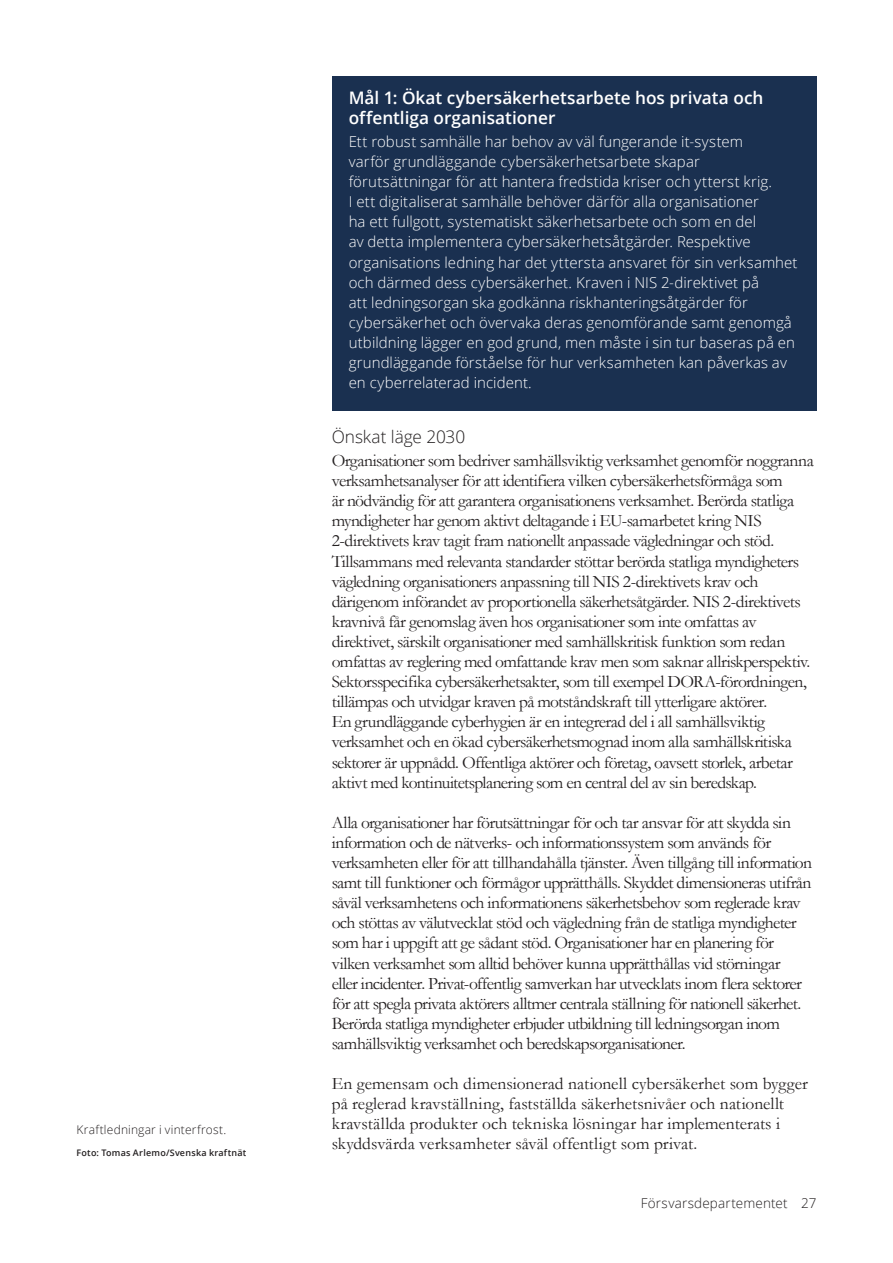
<style>
.page{position:relative;width:893px;height:1263px;background:#fff}
.page>*{position:absolute;margin:0;border:0;box-sizing:border-box;transform-origin:0 0}
.Brödtext_vänsterjusterad_P{font:17.55px/20.1px "Garamond";letter-spacing:-.035em;color:#231f20}
.Brödtext_vänsterjusterad_P-2{font:17.55px/20.1px "Garamond";letter-spacing:.005em;color:#231f20}
.Mellanrubrik_H4{font:600 17.25px/20.1px "Open Sans";color:#fff}
.Mellanrubrik_H5{font:300 17.25px "Open Sans";letter-spacing:-.005em;color:#231f20}
.Brödtext_vänsterjusterad_P-3{font:300 15px/20.1px "Open Sans";letter-spacing:.005em;color:#fff}
.t1{font:300 13.5px "Open Sans";letter-spacing:.01em;color:#231f20}
.Bildtext{font:300 12px "Open Sans";letter-spacing:.015em;color:#231f20}
.Fotobyline{font:600 9px "Open Sans";letter-spacing:.025em;color:#231f20}
</style>
<div class="page">
<div style="left:332px;top:77px;width:484px;height:334px;background:#1a3050"></div>
<p class="Bildtext" style="left:77px;top:1121px;width:151px">Kraftledningar i vinterfrost.</p>
<p class="Fotobyline" style="left:77px;top:1146px;width:171px">Foto: Tomas Arlemo/Svenska kraftnät</p>
<h4 class="Mellanrubrik_H4" style="left:349px;top:87px;width:416px">Mål 1: Ökat cybersäkerhetsarbete hos privata och offentliga organisationer</h4>
<p class="Brödtext_vänsterjusterad_P-3" style="left:349px;top:131px;width:450px">Ett robust samhälle har behov av väl fungerande it-system<br>varför grundläggande cybersäkerhetsarbete skapar förutsättningar för att hantera fredstida kriser och ytterst krig.<br>I ett digitaliserat samhälle behöver därför alla organisationer<br>ha ett fullgott, systematiskt säkerhetsarbete och som en del<br>av detta implementera cybersäkerhetsåtgärder. Respektive organisations ledning har det yttersta ansvaret för sin verksamhet och därmed dess cybersäkerhet. Kraven i NIS 2-direktivet på<br>att ledningsorgan ska godkänna riskhanteringsåtgärder för cybersäkerhet och övervaka deras genomförande samt genomgå utbildning lägger en god grund, men måste i sin tur baseras på en grundläggande förståelse för hur verksamheten kan påverkas av en cyberrelaterad incident.</p>
<h5 class="Mellanrubrik_H5" style="left:332px;top:425px;width:135px">Önskat läge 2030</h5>
<p class="Brödtext_vänsterjusterad_P" style="left:332px;top:450px;width:484px">Organisationer som bedriver samhällsviktig verksamhet genomför noggranna verksamhetsanalyser för att identifiera vilken cybersäkerhetsförmåga som<br>är nödvändig för att garantera organisationens verksamhet. Berörda statliga myndigheter har genom aktivt deltagande i EU-samarbetet kring NIS 2-direktivets krav tagit fram nationellt anpassade vägledningar och stöd.<br>Tillsammans med relevanta standarder stöttar berörda statliga myndigheters vägledning organisationers anpassning till NIS 2-direktivets krav och därigenom införandet av proportionella säkerhetsåtgärder. NIS 2-direktivets kravnivå får genomslag även hos organisationer som inte omfattas av direktivet, särskilt organisationer med samhällskritisk funktion som redan omfattas av reglering med omfattande krav men som saknar allriskperspektiv.<br>Sektorsspecifika cybersäkerhetsakter, som till exempel DORA-förordningen, tillämpas och utvidgar kraven på motståndskraft till ytterligare aktörer.<br>En grundläggande cyberhygien är en integrerad del i all samhällsviktig verksamhet och en ökad cybersäkerhetsmognad inom alla samhällskritiska sektorer är uppnådd. Offentliga aktörer och företag, oavsett storlek, arbetar aktivt med kontinuitetsplanering som en central del av sin beredskap.</p>
<p class="Brödtext_vänsterjusterad_P" style="left:332px;top:812px;width:482px">Alla organisationer har förutsättningar för och tar ansvar för att skydda sin information och de nätverks- och informationssystem som används för verksamheten eller för att tillhandahålla tjänster. Även tillgång till information samt till funktioner och förmågor upprätthålls. Skyddet dimensioneras utifrån såväl verksamhetens och informationens säkerhetsbehov som reglerade krav och stöttas av välutvecklat stöd och vägledning från de statliga myndigheter som har i uppgift att ge sådant stöd. Organisationer har en planering för vilken verksamhet som alltid behöver kunna upprätthållas vid störningar<br>eller incidenter. Privat-offentlig samverkan har utvecklats inom flera sektorer för att spegla privata aktörers alltmer centrala ställning för nationell säkerhet.<br>Berörda statliga myndigheter erbjuder utbildning till ledningsorgan inom samhällsviktig verksamhet och beredskapsorganisationer.</p>
<p class="Brödtext_vänsterjusterad_P-2" style="left:332px;top:1073px;width:478px">En gemensam och dimensionerad nationell cybersäkerhet som bygger på reglerad kravställning, fastställda säkerhetsnivåer och nationellt kravställda produkter och tekniska lösningar har implementerats i skyddsvärda verksamheter såväl offentligt som privat.</p>
<p class="t1" style="left:641px;top:1193px;width:177px">Försvarsdepartementet 27</p>
</div>
